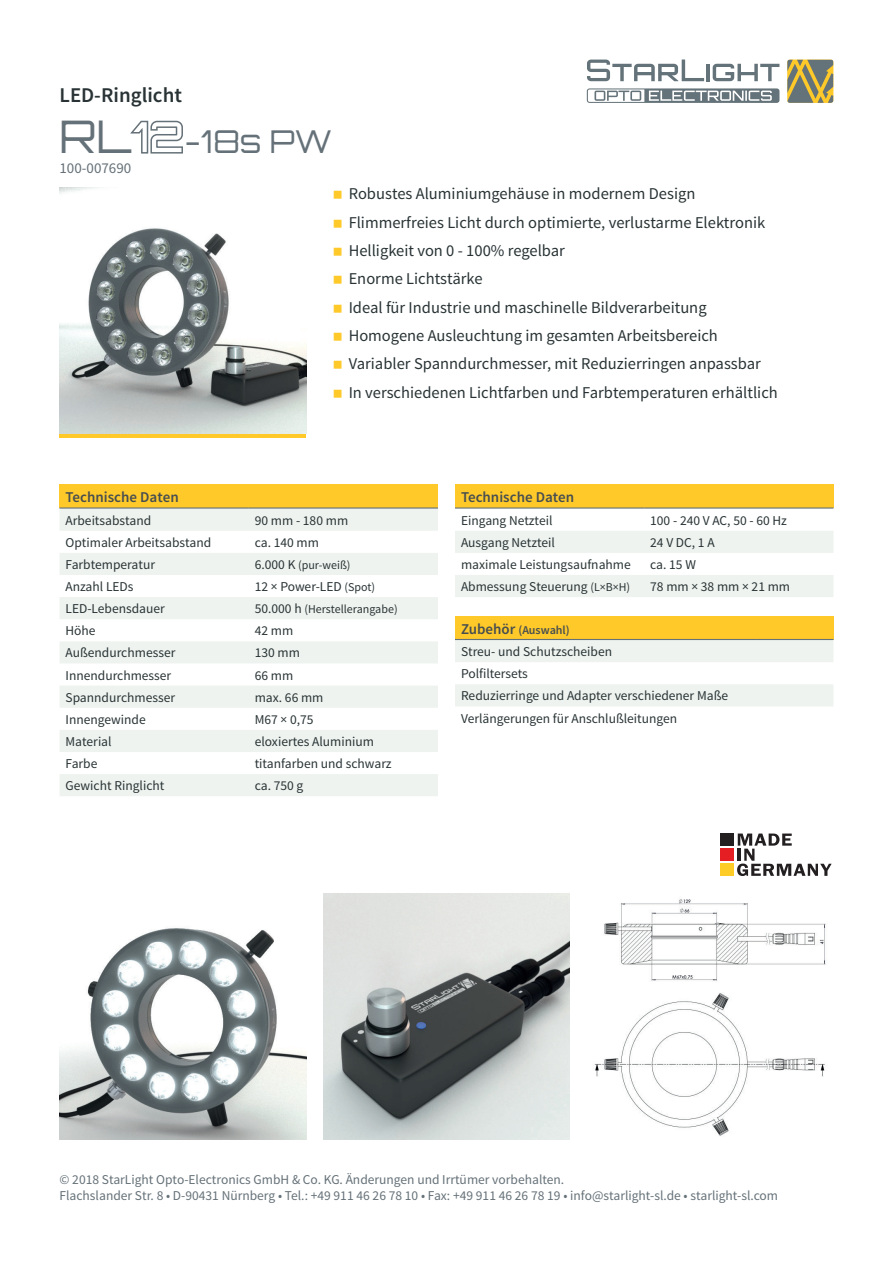
<style>
.page{position:relative;width:893px;height:1263px;background:#fff}
.page>*{position:absolute;margin:0;border:0;box-sizing:border-box;transform-origin:0 0}
.t1{font:31.5px "Orbitron";color:#657178}
.t2{font:600 21px "Source Sans Pro";color:#293335}
.t3{font:16.5px "Source Sans Pro";color:#293335}
.t4{font:600 15px "Source Sans Pro";color:#474e50}
.t5{font:15px "Source Sans Pro";color:#657178}
.t6{font:13.5px/22.2px "Source Sans Pro";color:#293335}
.t7{font:13.5px/16.2px "Source Sans Pro";color:#657178}
.t8{font:12px "Source Sans Pro";color:#293335}
.t9{font:600 12px "Source Sans Pro";color:#474e50}
.s1{font-size:45px}
.s2{font-size:39px;color:#fec929}
.s3{font-size:13.5px}
.s4{font-size:12px}
.s5{font-size:15px}
</style>
<div class="page">
<svg style="left:587px;top:60px;width:117px;height:21px"></svg>
<hr style="left:706px;top:64px;width:3px;height:17px;background:#647279">
<svg style="left:713px;top:64px;width:66px;height:17px"></svg>
<svg style="left:587px;top:88px;width:192px;height:15px"></svg>
<svg style="left:787px;top:60px;width:46px;height:43px;background:#9c925c"></svg>
<hr style="left:60px;top:434px;width:246px;height:4px;background:#fec929">
<svg style="left:130px;top:120px;width:53px;height:34px"></svg>
<div style="left:60px;top:485px;width:378px;height:23px;background:#fec929"></div>
<svg style="left:60px;top:509px;width:378px;height:287px;fill:#eef3ef"></svg>
<hr style="left:60px;top:507px;width:189px;height:2px;background:#657178">
<hr style="left:249px;top:507px;width:189px;height:2px;background:#657178">
<div style="left:455px;top:485px;width:378px;height:23px;background:#fec929"></div>
<svg style="left:455px;top:531px;width:378px;height:66px"></svg>
<hr style="left:455px;top:507px;width:189px;height:2px;background:#657178">
<hr style="left:644px;top:507px;width:189px;height:2px;background:#657178">
<div style="left:455px;top:616px;width:378px;height:23px;background:#fec929"></div>
<svg style="left:455px;top:640px;width:378px;height:66px"></svg>
<hr style="left:455px;top:639px;width:302px;height:1px;background:#657178">
<hr style="left:757px;top:639px;width:76px;height:1px;background:#657178">
<svg style="left:737px;top:833px;width:95px;height:43px"></svg>
<div style="left:720px;top:833px;width:14px;height:13px;background:#231f20"></div>
<div style="left:720px;top:849px;width:14px;height:12px;background:#e51e24"></div>
<div style="left:720px;top:864px;width:14px;height:12px;background:#fecc27"></div>
<img style="left:60px;top:187px;width:246px;height:247px">
<img style="left:60px;top:928px;width:246px;height:212px">
<img style="left:323px;top:893px;width:247px;height:247px">
<img style="left:594px;top:899px;width:232px;height:237px">
<h2 class="t2" style="left:60px;top:81px;width:124px">LED-Ringlicht</h2>
<h1 class="t1" style="left:60px;top:121px;width:274px"><span class="s1">RL</span> -18s PW</h1>
<p class="t5" style="left:60px;top:159px;width:73px">100-007690</p>
<p class="t3" style="left:332px;top:184px;width:365px"><span class="s2">■</span> Robustes Aluminiumgehäuse in modernem Design</p>
<p class="t3" style="left:332px;top:212px;width:435px"><span class="s2">■</span> Flimmerfreies Licht durch optimierte, verlustarme Elektronik</p>
<p class="t3" style="left:332px;top:240px;width:235px"><span class="s2">■</span> Helligkeit von 0 - 100% regelbar</p>
<p class="t3" style="left:332px;top:269px;width:153px"><span class="s2">■</span> Enorme Lichtstärke</p>
<p class="t3" style="left:332px;top:297px;width:376px"><span class="s2">■</span> Ideal für Industrie und maschinelle Bildverarbeitung</p>
<p class="t3" style="left:332px;top:325px;width:388px"><span class="s2">■</span> Homogene Ausleuchtung im gesamten Arbeitsbereich</p>
<p class="t3" style="left:332px;top:354px;width:431px"><span class="s2">■</span> Variabler Spanndurchmesser, mit Reduzierringen anpassbar</p>
<p class="t3" style="left:332px;top:382px;width:448px"><span class="s2">■</span> In verschiedenen Lichtfarben und Farbtemperaturen erhältlich</p>
<p class="t4" style="left:66px;top:488px;width:115px">Technische Daten</p>
<p class="t6" style="left:66px;top:509px;width:87px">Arbeitsabstand</p>
<p class="t6" style="left:255px;top:509px;width:95px">90 mm - 180 mm</p>
<p class="t6" style="left:66px;top:531px;width:147px">Optimaler Arbeitsabstand</p>
<p class="t6" style="left:255px;top:531px;width:66px">ca. 140 mm</p>
<p class="t6" style="left:66px;top:554px;width:91px">Farbtemperatur</p>
<p class="t8" style="left:255px;top:557px;width:97px"><span class="s3">6.000 K</span> (pur-weiß)</p>
<p class="t6" style="left:66px;top:576px;width:69px">Anzahl LEDs</p>
<p class="t6" style="left:255px;top:576px;width:122px">12 × Power-LED <span class="s4">(Spot)</span></p>
<p class="t6" style="left:66px;top:598px;width:101px">LED-Lebensdauer</p>
<p class="t8" style="left:255px;top:602px;width:144px"><span class="s3">50.000 h</span> (Herstellerangabe)</p>
<p class="t6" style="left:66px;top:620px;width:32px">Höhe</p>
<p class="t6" style="left:255px;top:620px;width:40px">42 mm</p>
<p class="t6" style="left:66px;top:642px;width:111px">Außendurchmesser</p>
<p class="t6" style="left:255px;top:642px;width:47px">130 mm</p>
<p class="t6" style="left:66px;top:664px;width:107px">Innendurchmesser</p>
<p class="t6" style="left:255px;top:664px;width:40px">66 mm</p>
<p class="t6" style="left:66px;top:686px;width:111px">Spanndurchmesser</p>
<p class="t6" style="left:255px;top:686px;width:70px">max. 66 mm</p>
<p class="t6" style="left:66px;top:708px;width:82px">Innengewinde</p>
<p class="t6" style="left:255px;top:708px;width:60px">M67 × 0,75</p>
<p class="t6" style="left:66px;top:731px;width:48px">Material</p>
<p class="t6" style="left:255px;top:731px;width:121px">eloxiertes Aluminium</p>
<p class="t6" style="left:66px;top:753px;width:33px">Farbe</p>
<p class="t6" style="left:255px;top:753px;width:138px">titanfarben und schwarz</p>
<p class="t6" style="left:66px;top:775px;width:100px">Gewicht Ringlicht</p>
<p class="t6" style="left:255px;top:775px;width:50px">ca. 750 g</p>
<p class="t4" style="left:461px;top:488px;width:115px">Technische Daten</p>
<p class="t6" style="left:461px;top:509px;width:93px">Eingang Netzteil</p>
<p class="t6" style="left:650px;top:509px;width:138px">100 - 240 V AC, 50 - 60 Hz</p>
<p class="t6" style="left:461px;top:531px;width:95px">Ausgang Netzteil</p>
<p class="t6" style="left:650px;top:531px;width:66px">24 V DC, 1 A</p>
<p class="t6" style="left:461px;top:554px;width:171px">maximale Leistungsaufnahme</p>
<p class="t6" style="left:650px;top:554px;width:47px">ca. 15 W</p>
<p class="t6" style="left:461px;top:576px;width:171px">Abmessung Steuerung <span class="s4">(L×B×H)</span></p>
<p class="t6" style="left:650px;top:576px;width:141px">78 mm × 38 mm × 21 mm</p>
<p class="t9" style="left:461px;top:622px;width:110px"><span class="s5">Zubehör</span> (Auswahl)</p>
<p class="t6" style="left:461px;top:641px;width:269px">Streu- und Schutzscheiben<br>Polfiltersets<br>Reduzierringe und Adapter verschiedener Maße<br>Verlängerungen für Anschlußleitungen</p>
<p class="t7" style="left:60px;top:1171px;width:720px">© 2018 StarLight Opto-Electronics GmbH &amp; Co. KG. Änderungen und Irrtümer vorbehalten.<br>Flachslander Str. 8 • D-90431 Nürnberg • Tel.: +49 911 46 26 78 10 • Fax: +49 911 46 26 78 19 • info@starlight-sl.de • starlight-sl.com</p>
</div>
